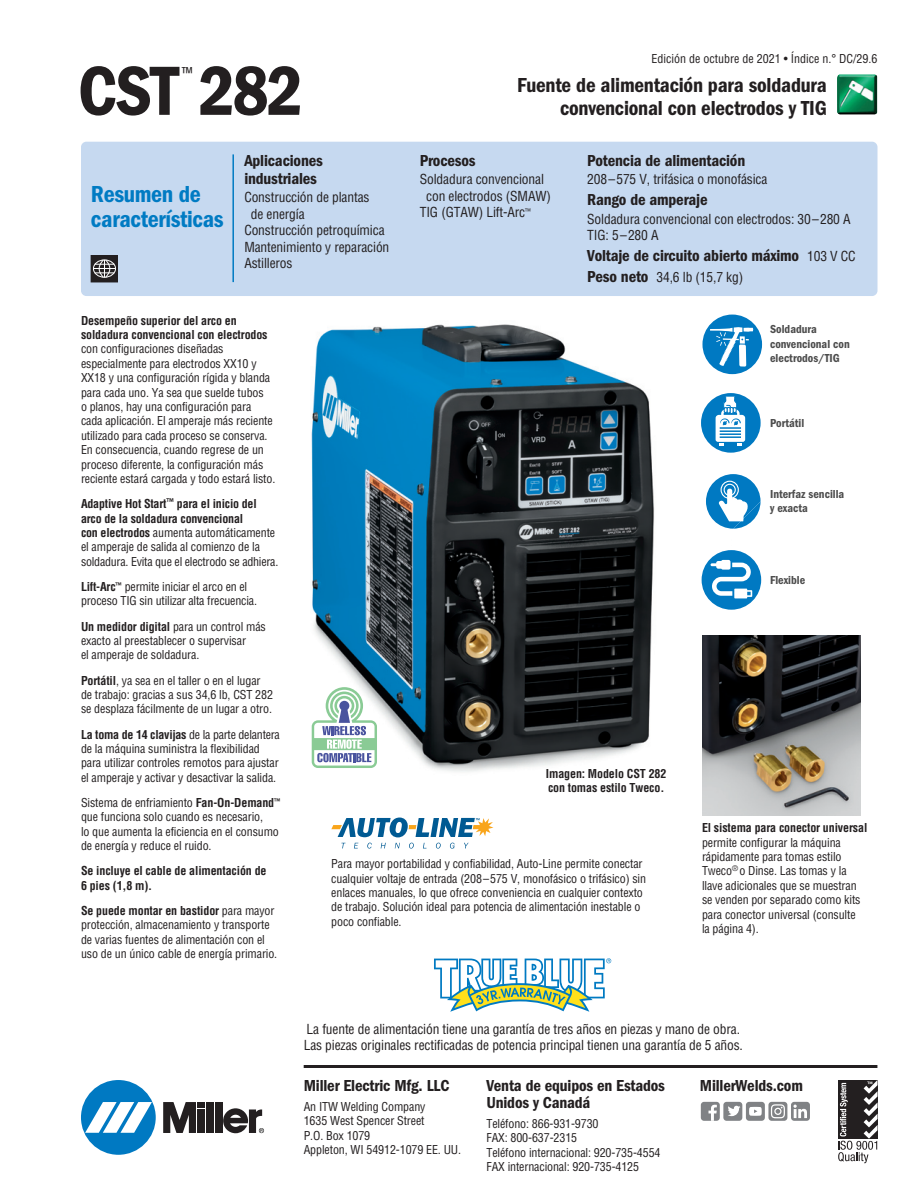
<style>
.page{position:relative;width:918px;height:1188px;background:#fff}
.page>*{position:absolute;margin:0;border:0;box-sizing:border-box;transform-origin:0 0}
.t1{font:72px "ITC Franklin Gothic Std Dm Cd";letter-spacing:-.03em;color:#231f20}
.t2{font:24px/25.5px "ITC Franklin Gothic Std Dm Cd";letter-spacing:-.015em;color:#007bc3}
.t3{font:21px/22.5px "ITC Franklin Gothic Std Dm Cd";letter-spacing:-.01em;color:#231f20;text-align:right}
.t4{font:16.5px/18px "ITC Franklin Gothic Std Dm Cd";letter-spacing:-.01em;color:#231f20}
.t5{font:condensed 16.5px "ITC Franklin Gothic Std";color:#231f20}
.t6{font:condensed 13.5px/16.5px "Helvetica";letter-spacing:-.01em;color:#231f20}
.t7{font:condensed 12px/14.4px "Helvetica";letter-spacing:-.01em;color:#231f20}
.t8{font:700 condensed 12px/14.4px "Helvetica";letter-spacing:-.01em;color:#231f20}
.t9{font:12px/14.4px "ITC Franklin Gothic Std Dm Cd";color:#4d4d4d}
.s1{font-family:"Helvetica";font-stretch:condensed;font-size:13.5px}
.s2{font-family:"ITC Franklin Gothic Std Dm Cd";font-stretch:normal;font-size:16.5px}
.s3{font-weight:700}
</style>
<div class="page">
<img style="left:311px;top:314px;width:421px;height:458px">
<div style="left:81px;top:142px;width:797px;height:154px;background:#c6d9f0;border-radius:5px"></div>
<svg style="left:434px;top:958px;width:177px;height:54px"></svg>
<img style="left:837px;top:74px;width:40px;height:41px">
<img style="left:702px;top:636px;width:158px;height:179px">
<hr style="left:232px;top:154px;width:2px;height:128px;background:#007bc3">
<div style="left:91px;top:255px;width:27px;height:27px;background:#231f20"></div>
<svg style="left:94px;top:261px;width:21px;height:17px"></svg>
<div style="left:93px;top:259px;width:23px;height:19px;border:1px solid #fff;border-radius:50%"></div>
<svg style="left:341px;top:843px;width:128px;height:6px"></svg>
<svg style="left:331px;top:818px;width:162px;height:19px"></svg>
<hr style="left:304px;top:1065px;width:573px;height:3px;background:#231f20">
<div style="left:81px;top:1080px;width:75px;height:75px;background:#0079c2;border-radius:50%"></div>
<svg style="left:85px;top:1102px;width:67px;height:31px"></svg>
<div style="left:206px;top:1102px;width:8px;height:31px;background:#231f20"></div>
<div style="left:215px;top:1102px;width:7px;height:31px;background:#231f20"></div>
<div style="left:198px;top:1102px;width:7px;height:6px;background:#231f20"></div>
<div style="left:198px;top:1110px;width:7px;height:23px;background:#231f20"></div>
<svg style="left:163px;top:1102px;width:33px;height:31px"></svg>
<svg style="left:223px;top:1108px;width:41px;height:25px"></svg>
<svg style="left:838px;top:1080px;width:40px;height:83px"></svg>
<div style="left:791px;top:1102px;width:19px;height:19px;background:#808285;border-radius:3px"></div>
<svg style="left:793px;top:1105px;width:14px;height:13px"></svg>
<div style="left:723px;top:1102px;width:19px;height:19px;background:#808285;border-radius:3px"></div>
<svg style="left:728px;top:1106px;width:12px;height:10px"></svg>
<div style="left:746px;top:1102px;width:19px;height:19px;background:#808285;border-radius:3px"></div>
<svg style="left:749px;top:1107px;width:13px;height:9px"></svg>
<div style="left:701px;top:1102px;width:19px;height:19px;background:#808285;border-radius:3px"></div>
<svg style="left:708px;top:1105px;width:9px;height:16px"></svg>
<div style="left:768px;top:1102px;width:19px;height:19px;background:#808285;border-radius:3px"></div>
<svg style="left:771px;top:1104px;width:14px;height:14px"></svg>
<svg style="left:312px;top:687px;width:65px;height:81px"></svg>
<div style="left:702px;top:315px;width:60px;height:59px;background:#0079c2;border-radius:50%"></div>
<svg style="left:710px;top:327px;width:44px;height:39px"></svg>
<div style="left:701px;top:393px;width:60px;height:60px;background:#0079c2;border-radius:50%"></div>
<svg style="left:716px;top:397px;width:29px;height:48px"></svg>
<svg style="left:706px;top:474px;width:55px;height:55px"></svg>
<div style="left:721px;top:481px;width:18px;height:18px;border:1px solid #fff;border-radius:50%"></div>
<div style="left:724px;top:484px;width:12px;height:12px;border:1px solid #fff;border-radius:50%"></div>
<div style="left:702px;top:550px;width:59px;height:60px;background:#0079c2;border-radius:50%"></div>
<svg style="left:711px;top:560px;width:41px;height:38px"></svg>
<p class="t1" style="left:78px;top:65px;width:227px">CST 282</p>
<p class="t5" style="left:182px;top:62px;width:13px">™</p>
<p class="t2" style="left:91px;top:183px;width:134px">Resumen de características</p>
<p class="t4" style="left:244px;top:152px;width:80px">Aplicaciones industriales</p>
<p class="t6" style="left:244px;top:190px;width:127px">Construcción de plantas</p>
<p class="t6" style="left:251px;top:207px;width:55px">de energía</p>
<p class="t6" style="left:244px;top:223px;width:142px">Construcción petroquímica</p>
<p class="t6" style="left:244px;top:240px;width:147px">Mantenimiento y reparación</p>
<p class="t6" style="left:244px;top:256px;width:50px">Astilleros</p>
<p class="t7" style="left:651px;top:52px;width:228px">Edición de octubre de 2021 • Índice n.° DC/29.6</p>
<p class="t3" style="left:517px;top:75px;width:311px">Fuente de alimentación para soldadura convencional con electrodos y TIG</p>
<p class="t4" style="left:420px;top:152px;width:57px">Procesos</p>
<p class="t6" style="left:420px;top:172px;width:126px">Soldadura convencional</p>
<p class="t6" style="left:426px;top:189px;width:126px">con electrodos (SMAW)</p>
<p class="t6" style="left:420px;top:205px;width:113px">TIG (GTAW) Lift-Arc<sup>™</sup></p>
<p class="t4" style="left:587px;top:152px;width:160px">Potencia de alimentación</p>
<p class="t6" style="left:587px;top:172px;width:182px">208–575 V, trifásica o monofásica</p>
<p class="t4" style="left:587px;top:192px;width:122px">Rango de amperaje</p>
<p class="t6" style="left:587px;top:212px;width:265px">Soldadura convencional con electrodos: 30–280 A<br>TIG: 5–280 A</p>
<p class="t4" style="left:587px;top:248px;width:270px">Voltaje de circuito abierto máximo <span class="s1">103 V CC</span></p>
<p class="t6" style="left:587px;top:270px;width:157px"><span class="s2">Peso neto</span> 34,6 lb (15,7 kg)</p>
<p class="t7" style="left:81px;top:314px;width:196px"><span class="s3">Desempeño superior del arco en soldadura convencional con electrodos </span>con configuraciones diseñadas especialmente para electrodos XX10 y XX18 y una configuración rígida y blanda para cada uno. Ya sea que suelde tubos<br>o planos, hay una configuración para cada aplicación. El amperaje más reciente utilizado para cada proceso se conserva.<br>En consecuencia, cuando regrese de un proceso diferente, la configuración más reciente estará cargada y todo estará listo.</p>
<p class="t7" style="left:81px;top:498px;width:199px"><span class="s3">Adaptive Hot Start</span><sup>™</sup> <span class="s3">para el inicio del arco de la soldadura convencional<br>con electrodos</span> aumenta automáticamente el amperaje de salida al comienzo de la soldadura. Evita que el electrodo se adhiera.</p>
<p class="t7" style="left:81px;top:580px;width:178px"><span class="s3">Lift-Arc</span><sup>™</sup> permite iniciar el arco en el proceso TIG sin utilizar alta frecuencia.</p>
<p class="t7" style="left:81px;top:620px;width:186px"><span class="s3">Un medidor digital</span> para un control más exacto al preestablecer o supervisar<br>el amperaje de soldadura.</p>
<p class="t7" style="left:81px;top:674px;width:194px"><span class="s3">Portátil</span>, ya sea en el taller o en el lugar de trabajo: gracias a sus 34,6 lb, CST 282 se desplaza fácilmente de un lugar a otro.</p>
<p class="t7" style="left:81px;top:728px;width:200px"><span class="s3">La toma de 14 clavijas</span> de la parte delantera de la máquina suministra la flexibilidad para utilizar controles remotos para ajustar el amperaje y activar y desactivar la salida.</p>
<p class="t7" style="left:81px;top:796px;width:201px">Sistema de enfriamiento <span class="s3">Fan-On-Demand</span><sup>™ </sup>que funciona solo cuando es necesario,<br>lo que aumenta la eficiencia en el consumo de energía y reduce el ruido.</p>
<p class="t8" style="left:81px;top:865px;width:187px">Se incluye el cable de alimentación de<br>6 pies (1,8 m).</p>
<p class="t7" style="left:81px;top:904px;width:198px"><span class="s3">Se puede montar en bastidor</span> para mayor protección, almacenamiento y transporte de varias fuentes de alimentación con el uso de un único cable de energía primario.</p>
<p class="t9" style="left:770px;top:322px;width:81px">Soldadura convencional con electrodos/TIG</p>
<p class="t9" style="left:770px;top:415px;width:36px">Portátil</p>
<p class="t9" style="left:770px;top:487px;width:76px">Interfaz sencilla y exacta</p>
<p class="t9" style="left:770px;top:572px;width:37px">Flexible</p>
<p class="t8" style="left:546px;top:767px;width:122px">Imagen: Modelo CST 282 con tomas estilo Tweco.</p>
<p class="t7" style="left:331px;top:858px;width:316px">Para mayor portabilidad y confiabilidad, Auto-Line permite conectar cualquier voltaje de entrada (208–575 V, monofásico o trifásico) sin enlaces manuales, lo que ofrece conveniencia en cualquier contexto de trabajo. Solución ideal para potencia de alimentación inestable o poco confiable.</p>
<p class="t7" style="left:702px;top:822px;width:167px"><span class="s3">El sistema para conector universal </span>permite configurar la máquina rápidamente para tomas estilo<br>Tweco<sup>®</sup> o Dinse. Las tomas y la llave adicionales que se muestran se venden por separado como kits para conector universal (consulte<br>la página 4).</p>
<p class="t6" style="left:304px;top:1022px;width:441px">La fuente de alimentación tiene una garantía de tres años en piezas y mano de obra.<br>Las piezas originales rectificadas de potencia principal tienen una garantía de 5 años.</p>
<p class="t4" style="left:304px;top:1078px;width:147px">Miller Electric Mfg. LLC</p>
<p class="t7" style="left:304px;top:1100px;width:159px">An ITW Welding Company<br>1635 West Spencer Street<br>P.O. Box 1079<br>Appleton, WI 54912-1079 EE. UU.</p>
<p class="t4" style="left:486px;top:1078px;width:180px">Venta de equipos en Estados</p>
<p class="t4" style="left:700px;top:1078px;width:105px">MillerWelds.com</p>
<p class="t4" style="left:486px;top:1095px;width:105px">Unidos y Canadá</p>
<p class="t7" style="left:486px;top:1117px;width:176px">Teléfono: 866-931-9730<br>FAX: 800-637-2315<br>Teléfono internacional: 920-735-4554<br>FAX internacional: 920-735-4125</p>
</div>
